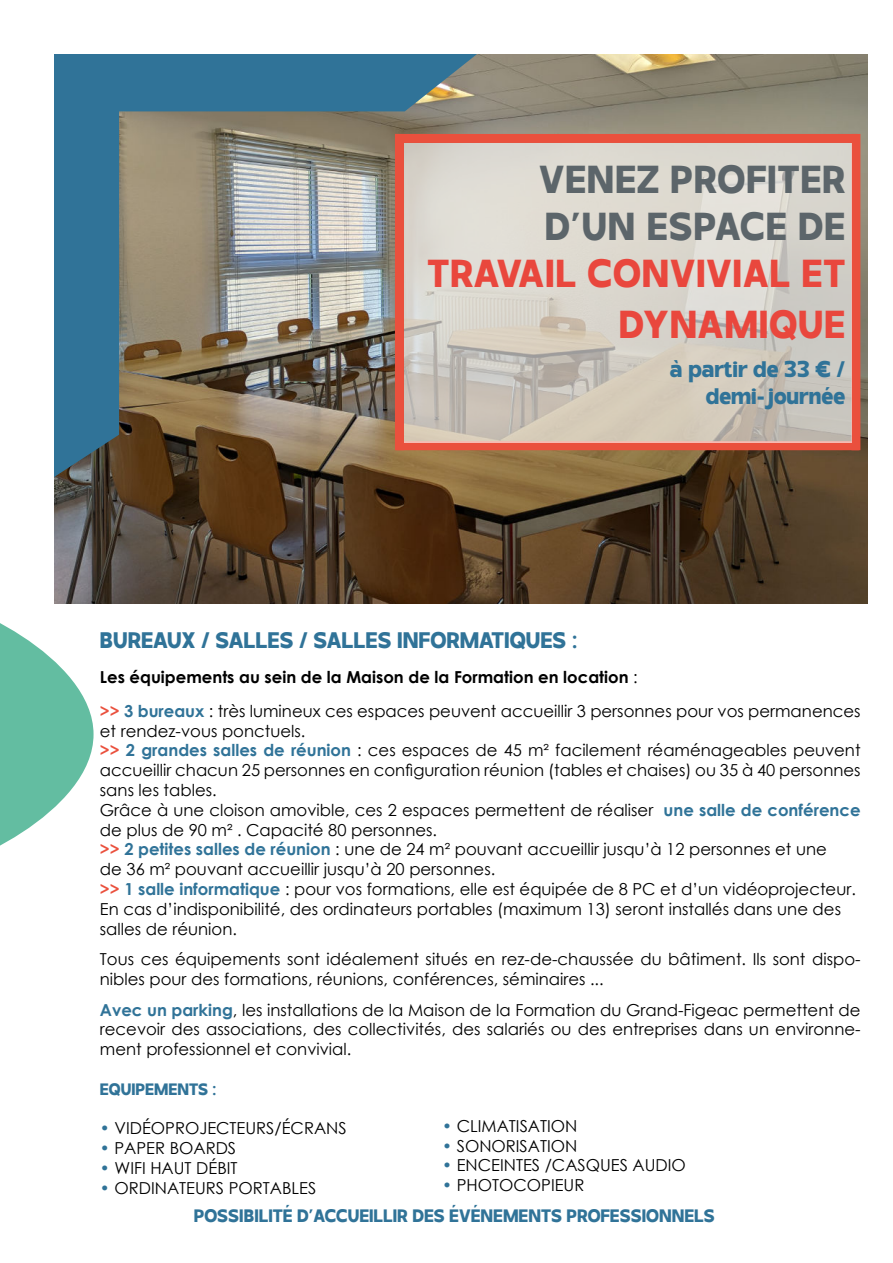
<style>
.page{position:relative;width:893px;height:1263px;background:#fff}
.page>*{position:absolute;margin:0;border:0;box-sizing:border-box;transform-origin:0 0}
.t1{font:800 39px/51.3px "Invisible";letter-spacing:.02em;color:#e9473d;text-align:right}
.t2{font:800 39px/46.8px "Invisible";letter-spacing:.02em;color:#5c656a}
.t3{font:800 22.5px/27px "Invisible";color:#307398;text-align:right}
.t4{font:800 18px "Invisible";color:#307398}
.t5{font:16.5px/19.8px "Century Gothic";color:#000}
.t6{font:800 16.5px "Invisible";color:#307398}
.s1{font-weight:700}
.s2{font-weight:700;color:#ea503d}
.s3{font-weight:700;color:#307398}
.s4{color:#307398}
</style>
<div class="page">
<img style="left:54px;top:54px;width:813px;height:550px">
<img style="left:54px;top:54px;width:423px;height:423px">
<div style="left:395px;top:134px;width:9px;height:316px;background:#ea503d"></div>
<div style="left:395px;top:134px;width:462px;height:9px;background:#ea503d"></div>
<div style="left:396px;top:441px;width:463px;height:9px;background:#ea503d"></div>
<div style="left:851px;top:134px;width:9px;height:316px;background:#ea503d"></div>
<svg style="left:0;top:595px;width:94px;height:251px"></svg>
<svg style="left:404px;top:143px;width:447px;height:299px;background:#d5d0c7"></svg>
<h1 class="t2" style="left:539px;top:156px;width:308px">VENEZ PROFITER<br>D’UN ESPACE DE</h1>
<h1 class="t1" style="left:427px;top:247px;width:419px">TRAVAIL CONVIVIAL ET<br>DYNAMIQUE</h1>
<h2 class="t3" style="left:670px;top:356px;width:177px">à partir de 33 € / demi-journée</h2>
<h2 class="t3" style="left:100px;top:627px;width:479px">BUREAUX / SALLES / SALLES INFORMATIQUES :</h2>
<p class="t5" style="left:100px;top:661px;width:762px;line-height:34.2px"><span class="s1">Les équipements au sein de la Maison de la Formation en location</span> :<br><span class="s2">&gt;&gt;</span> <span class="s3">3 bureaux</span> : très lumineux ces espaces peuvent accueillir 3 personnes pour vos permanences</p>
<p class="t5" style="left:100px;top:722px;width:762px">et rendez-vous ponctuels.<br><span class="s2">&gt;&gt;</span> <span class="s3">2 grandes salles de réunion</span> : ces espaces de 45 m² facilement réaménageables peuvent accueillir chacun 25 personnes en configuration réunion (tables et chaises) ou 35 à 40 personnes sans les tables.<br>Grâce à une cloison amovible, ces 2 espaces permettent de réaliser <span class="s3">une salle de conférence </span>de plus de 90 m² . Capacité 80 personnes.<br><span class="s2">&gt;&gt;</span> <span class="s3">2 petites salles de réunion</span> : une de 24 m² pouvant accueillir jusqu’à 12 personnes et une<br>de 36 m² pouvant accueillir jusqu’à 20 personnes.<br><span class="s2">&gt;&gt;</span> <span class="s3">1 salle informatique</span> : pour vos formations, elle est équipée de 8 PC et d’un vidéoprojecteur.<br>En cas d’indisponibilité, des ordinateurs portables (maximum 13) seront installés dans une des salles de réunion.</p>
<p class="t5" style="left:100px;top:950px;width:762px">Tous ces équipements sont idéalement situés en rez-de-chaussée du bâtiment. Ils sont dispo&shy;nibles pour des formations, réunions, conférences, séminaires ...</p>
<p class="t5" style="left:100px;top:999px;width:762px;text-align:justify"><span class="s3">Avec un parking</span>, les installations de la Maison de la Formation du Grand-Figeac permettent de recevoir des associations, des collectivités, des salariés ou des entreprises dans un environne&shy;ment professionnel et convivial.</p>
<p class="t6" style="left:100px;top:1079px;width:118px">EQUIPEMENTS :</p>
<p class="t5" style="left:100px;top:1118px;width:248px"><span class="s4">•</span> VIDÉOPROJECTEURS/ÉCRANS</p>
<p class="t5" style="left:100px;top:1138px;width:138px"><span class="s4">•</span> PAPER BOARDS</p>
<p class="t5" style="left:100px;top:1158px;width:139px"><span class="s4">•</span> WIFI HAUT DÉBIT</p>
<p class="t5" style="left:100px;top:1178px;width:218px"><span class="s4">•</span> ORDINATEURS PORTABLES</p>
<p class="t5" style="left:442px;top:1116px;width:137px"><span class="s4">•</span> CLIMATISATION</p>
<p class="t5" style="left:442px;top:1135px;width:137px"><span class="s4">•</span> SONORISATION</p>
<p class="t5" style="left:442px;top:1155px;width:245px"><span class="s4">•</span> ENCEINTES /CASQUES AUDIO</p>
<p class="t5" style="left:442px;top:1175px;width:144px"><span class="s4">•</span> PHOTOCOPIEUR</p>
<p class="t4" style="left:194px;top:1205px;width:523px">POSSIBILITÉ D’ACCUEILLIR DES ÉVÉNEMENTS PROFESSIONNELS</p>
</div>
